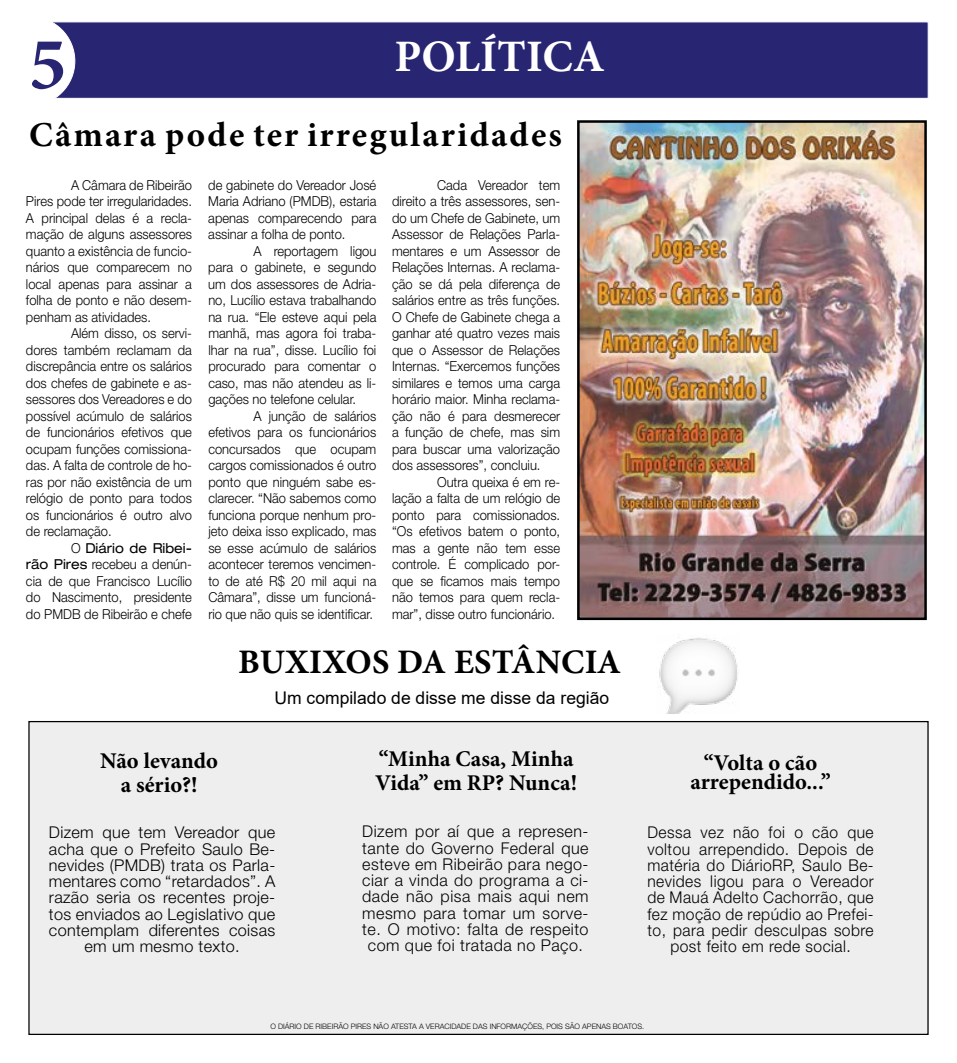
<style>
.page{position:relative;width:957px;height:1063px;background:#fff}
.page>*{position:absolute;margin:0;border:0;box-sizing:border-box;transform-origin:0 0}
.t1{font:700 75px "Minion Pro";color:#282572}
.t2{font:700 45px "Minion Pro";color:#fff}
.t3{font:700 35px "Minion Pro";letter-spacing:.06em;color:#000}
.t4{font:700 34.38px "Minion Pro";letter-spacing:.005em;color:#000}
.t5{font:700 22.5px/23.8px "Minion Pro";color:#000;text-align:center}
.t6{font:17.5px "Arial";color:#000}
.t7{font:300 16.25px/16.2px "Helvetica Neue LT Std";letter-spacing:.03em;color:#000;text-align:center}
.t8{font:300 16.25px/16.2px "Helvetica Neue LT Std";letter-spacing:.03em;color:#000;text-align:center;scale:.96 1}
.t9{font:300 13.75px/16.5px "Helvetica Neue LT Std";color:#000;text-align:justify;scale:.94 1}
.t10{font:expanded 13.75px "Helvetica Neue";color:#000;scale:.94 1}
.t11{font:300 7.5px "Helvetica Neue LT Std";color:#000}
.s1{font-family:"Helvetica Neue LT Std";font-weight:300;font-stretch:normal}
.s2{font-family:"Helvetica Neue";font-weight:400;font-stretch:expanded}
</style>
<div class="page">
<div style="left:75px;top:22px;width:854px;height:77px;background:#282572"></div>
<svg style="left:53px;top:22px;width:22px;height:77px"></svg>
<img style="left:580px;top:123px;width:344px;height:494px">
<div style="left:577px;top:120px;width:350px;height:500px;border:2px solid #000"></div>
<div style="left:28px;top:721px;width:901px;height:314px;background:#eee"></div>
<img style="left:659px;top:638px;width:79px;height:75px">
<h1 class="t1" style="left:29px;top:12px;width:39px">5</h1>
<h2 class="t2" style="left:394px;top:25px;width:212px">POLÍTICA</h2>
<h3 class="t3" style="left:29px;top:110px;width:534px">Câmara pode ter irregularidades</h3>
<p class="t9" style="left:26px;top:176px;width:178px;text-indent:45px">A Câmara de Ribeirão Pires pode ter irregularidades.<br>A principal delas é a recla&shy;mação de alguns assessores quanto a existência de funcio&shy;nários que comparecem no local apenas para assinar a folha de ponto e não desem&shy;penham as atividades.</p>
<p class="t9" style="left:26px;top:325px;width:178px;text-indent:45px">Além disso, os servi&shy;dores também reclamam da discrepância entre os salários dos chefes de gabinete e as&shy;sessores dos Vereadores e do possível acúmulo de salários de funcionários efetivos que ocupam funções comissiona&shy;das. A falta de controle de ho&shy;ras por não existência de um relógio de ponto para todos os funcionários é outro alvo de reclamação.</p>
<p class="t10" style="left:71px;top:540px;width:130px"><span class="s1">O</span> Diário de Ribei-</p>
<p class="t9" style="left:26px;top:556px;width:178px"><span class="s2">rão Pires</span> recebeu a denún&shy;cia de que Francisco Lucílio do Nascimento, presidente do PMDB de Ribeirão e chefe</p>
<p class="t9" style="left:208px;top:176px;width:180px">de gabinete do Vereador José Maria Adriano (PMDB), estaria apenas comparecendo para assinar a folha de ponto.</p>
<p class="t9" style="left:208px;top:242px;width:180px;text-indent:45px">A reportagem ligou para o gabinete, e segundo um dos assessores de Adria&shy;no, Lucílio estava trabalhando na rua. “Ele esteve aqui pela manhã, mas agora foi traba&shy;lhar na rua”, disse. Lucílio foi procurado para comentar o caso, mas não atendeu as li&shy;gações no telefone celular.</p>
<p class="t9" style="left:208px;top:407px;width:180px;text-indent:45px">A junção de salários efetivos para os funcionários concursados que ocupam cargos comissionados é outro ponto que ninguém sabe es&shy;clarecer. “Não sabemos como funciona porque nenhum pro&shy;jeto deixa isso explicado, mas se esse acúmulo de salários acontecer teremos vencimen&shy;to de até R$ 20 mil aqui na Câmara”, disse um funcioná&shy;rio que não quis se identificar.</p>
<p class="t9" style="left:392px;top:176px;width:180px;text-indent:45px">Cada Vereador tem direito a três assessores, sen&shy;do um Chefe de Gabinete, um Assessor de Relações Parla&shy;mentares e um Assessor de Relações Internas. A reclama&shy;ção se dá pela diferença de salários entre as três funções.<br>O Chefe de Gabinete chega a ganhar até quatro vezes mais que o Assessor de Relações Internas. “Exercemos funções similares e temos uma carga horário maior. Minha reclama&shy;ção não é para desmerecer a função de chefe, mas sim para buscar uma valorização dos assessores”, concluiu.</p>
<p class="t9" style="left:392px;top:473px;width:180px;text-indent:45px">Outra queixa é em re&shy;lação a falta de um relógio de ponto para comissionados. “Os efetivos batem o ponto, mas a gente não tem esse controle. É complicado por&shy;que se ficamos mais tempo não temos para quem recla&shy;mar”, disse outro funcionário.</p>
<h3 class="t4" style="left:238px;top:637px;width:384px">BUXIXOS DA ESTÂNCIA</h3>
<p class="t6" style="left:274px;top:686px;width:336px">Um compilado de disse me disse da região</p>
<h3 class="t5" style="left:100px;top:749px;width:119px">Não levando a sério?!</h3>
<h3 class="t5" style="left:375px;top:747px;width:203px;text-align:left">“Minha Casa, Minha<br>Vida” em RP? Nunca!</h3>
<h3 class="t5" style="left:690px;top:753px;width:142px;line-height:18.8px">“Volta o cão arrependido...”</h3>
<p class="t7" style="left:49px;top:824px;width:228px">Dizem que tem Vereador que acha que o Prefeito Saulo Be&shy;nevides (PMDB) trata os Parla&shy;mentares como “retardados”. A razão seria os recentes proje&shy;tos enviados ao Legislativo que contemplam diferentes coisas em um mesmo texto.</p>
<p class="t7" style="left:362px;top:823px;width:228px">Dizem por aí que a represen&shy;tante do Governo Federal que esteve em Ribeirão para nego&shy;ciar a vinda do programa a ci&shy;dade não pisa mais aqui nem mesmo para tomar um sorve&shy;te. O motivo: falta de respeito com que foi tratada no Paço.</p>
<p class="t8" style="left:647px;top:824px;width:237px">Dessa vez não foi o cão que voltou arrependido. Depois de matéria do DiárioRP, Saulo Be&shy;nevides ligou para o Vereador de Mauá Adelto Cachorrão, que fez moção de repúdio ao Prefei&shy;to, para pedir desculpas sobre post feito em rede social.</p>
<p class="t11" style="left:270px;top:1022px;width:375px">O DIÁRIO DE RIBEIRÃO PIRES NÃO ATESTA A VERACIDADE DAS INFORMAÇÕES, POIS SÃO APENAS BOATOS.</p>
</div>
